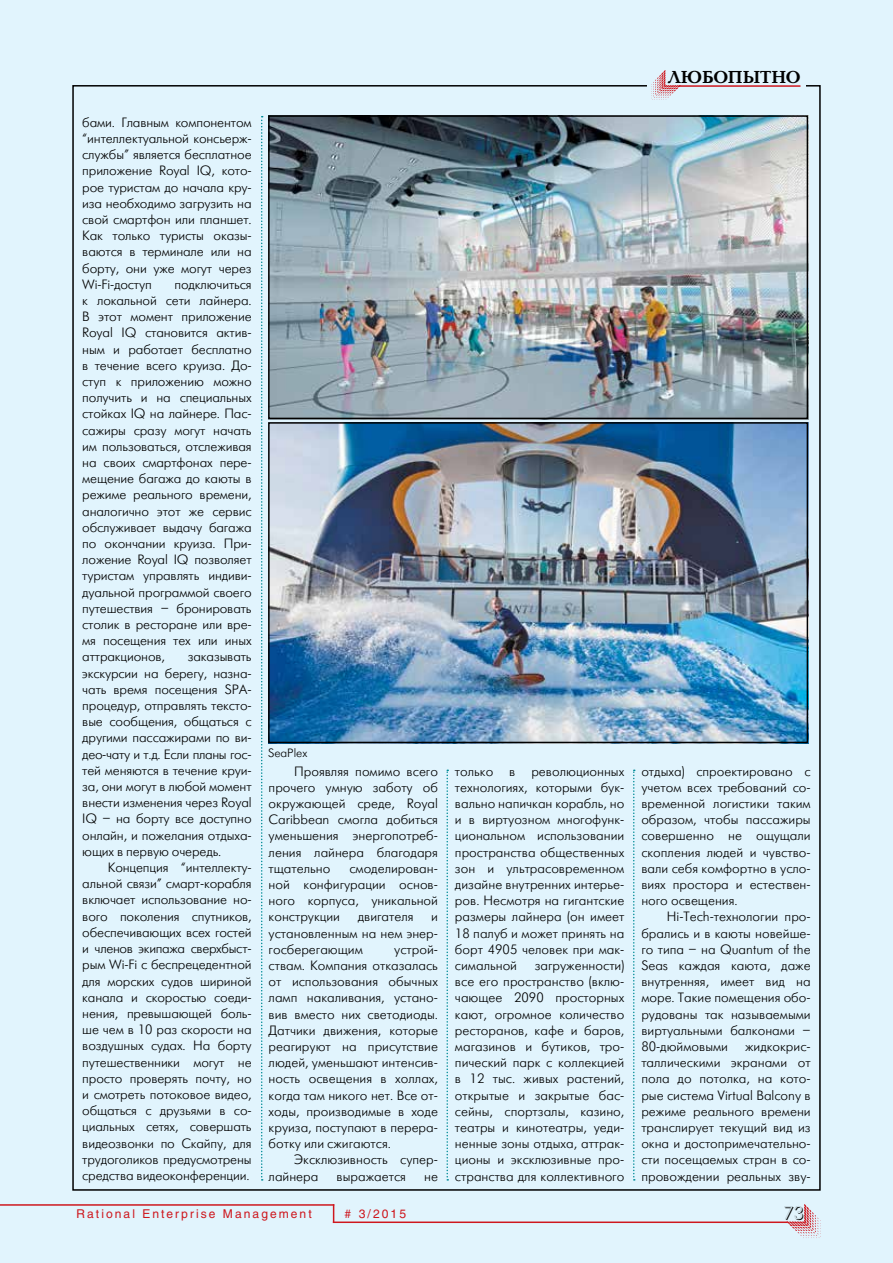
<style>
.page{position:relative;width:893px;height:1263px;background:#e1f4fd}
.page>*{position:absolute;margin:0;border:0;box-sizing:border-box;transform-origin:0 0}
.t1{font:700 18px "Baltica C";color:#000}
.t2{font:18px "Futuris Shadow C";color:#000}
.t3{font:13.5px/16.2px "Futuris Light C";color:#000;text-align:justify}
.t4{font:12px "Helios";letter-spacing:.17em;color:#ce171e}
.t5{font:12px "Futuris Light C";color:#000}
</style>
<div class="page">
<svg style="left:787px;top:1204px;width:34px;height:34px"></svg>
<hr style="left:0;top:1204px;width:334px;height:2px;background:#ce171e">
<svg style="left:333px;top:1206px;width:1px;height:15px"></svg>
<hr style="left:333px;top:1221px;width:455px;height:2px;background:#ce171e">
<svg style="left:651px;top:70px;width:28px;height:30px"></svg>
<hr style="left:678px;top:85px;width:122px;height:2px;background:#ce171e">
<svg style="left:633px;top:770px;width:2px;height:410px"></svg>
<svg style="left:446px;top:770px;width:2px;height:410px"></svg>
<svg style="left:261px;top:116px;width:2px;height:1064px"></svg>
<img style="left:271px;top:425px;width:534px;height:315px">
<div style="left:268px;top:422px;width:540px;height:321px;border:2px solid #000"></div>
<img style="left:271px;top:118px;width:534px;height:298px">
<div style="left:268px;top:115px;width:540px;height:304px;border:2px solid #000"></div>
<p class="t3" style="left:82px;top:114px;width:171px">бами. Главным компонентом “интеллектуальной консьерж&shy;службы” является бесплатное приложение Royal IQ, кото&shy;рое туристам до начала кру&shy;иза необходимо загрузить на свой смартфон или планшет.<br>Как только туристы оказы&shy;ваются в терминале или на борту, они уже могут через Wi-Fi-доступ</p>
<p class="t3" style="left:82px;top:276px;width:171px;text-indent:92px">подключиться к локальной сети лайнера.<br>В этот момент приложение Royal IQ становится актив&shy;ным и работает бесплатно в течение всего круиза. До&shy;ступ к приложению можно получить и на специальных стойках IQ на лайнере. Пас&shy;сажиры сразу могут начать им пользоваться, отслеживая на своих смартфонах пере&shy;мещение багажа до каюты в режиме реального времени, аналогично этот же сервис обслуживает выдачу багажа по окончании круиза. При&shy;ложение Royal IQ позволяет туристам управлять индиви&shy;дуальной программой своего путешествия – бронировать столик в ресторане или вре&shy;мя посещения тех или иных аттракционов,</p>
<p class="t3" style="left:82px;top:649px;width:171px;text-indent:105px">заказывать экскурсии на берегу, назна&shy;чать время посещения SPA&shy;процедур, отправлять тексто&shy;вые сообщения, общаться с другими пассажирами по ви&shy;део-чату и т.д. Если планы гос&shy;тей меняются в течение круи&shy;за, они могут в любой момент внести изменения через Royal IQ – на борту все доступно онлайн, и пожелания отдыха&shy;ющих в первую очередь.</p>
<p class="t3" style="left:82px;top:860px;width:171px;text-indent:26px">Концепция “интеллекту&shy;альной связи” смарт-корабля включает использование но&shy;вого поколения спутников, обеспечивающих всех гостей и членов экипажа сверхбыст&shy;рым Wi-Fi с беспрецедентной для морских судов шириной канала и скоростью соеди&shy;нения, превышающей боль&shy;ше чем в 10 раз скорости на воздушных судах. На борту путешественники могут не просто проверять почту, но и смотреть потоковое видео, общаться с друзьями в со&shy;циальных сетях, совершать видеозвонки по Скайпу, для трудоголиков предусмотрены средства видеоконференции.</p>
<p class="t5" style="left:268px;top:747px;width:41px">SeaPlex</p>
<p class="t3" style="left:269px;top:763px;width:171px;text-indent:26px">Проявляя помимо всего прочего умную заботу об окружающей среде, Royal Caribbean смогла добиться уменьшения энергопотреб&shy;ления лайнера благодаря тщательно</p>
<p class="t3" style="left:269px;top:860px;width:171px;text-indent:81px">смоделирован&shy;ной конфигурации основ&shy;ного корпуса, уникальной конструкции</p>
<p class="t3" style="left:269px;top:909px;width:171px;text-indent:163px">и установленным на нем энер&shy;госберегающим</p>
<p class="t3" style="left:358px;top:909px;width:57px">двигателя</p>
<p class="t3" style="left:269px;top:941px;width:171px;text-indent:126px">устрой&shy;ствам. Компания отказалась от использования обычных ламп накаливания, устано&shy;вив вместо них светодиоды.<br>Датчики движения, которые реагируют на присутствие людей, уменьшают интенсив&shy;ность освещения в холлах, когда там никого нет. Все от&shy;ходы, производимые в ходе круиза, поступают в перера&shy;ботку или сжигаются.</p>
<p class="t3" style="left:269px;top:1152px;width:171px;text-indent:26px">Эксклюзивность супер&shy;лайнера</p>
<p class="t3" style="left:337px;top:1168px;width:71px">выражается</p>
<p class="t3" style="left:424px;top:1168px;width:15px">не</p>
<p class="t3" style="left:455px;top:763px;width:171px">только в революционных технологиях, которыми бук&shy;вально напичкан корабль, но и в виртуозном многофунк&shy;циональном использовании пространства общественных зон и ультрасовременном дизайне внутренних интерье&shy;ров. Несмотря на гигантские размеры лайнера (он имеет 18 палуб и может принять на борт 4905 человек при мак&shy;симальной</p>
<p class="t3" style="left:455px;top:958px;width:171px;text-indent:80px">загруженности) все его пространство (вклю&shy;чающее 2090 просторных кают, огромное количество ресторанов, кафе и баров, магазинов и бутиков, тро&shy;пический парк с коллекцией в 12 тыс. живых растений, открытые и закрытые бас&shy;сейны, спортзалы, казино, театры и кинотеатры, уеди&shy;ненные зоны отдыха, аттрак&shy;ционы и эксклюзивные про&shy;странства для коллективного</p>
<h1 class="t1" style="left:668px;top:68px;width:134px">ЛЮБОПЫТНО</h1>
<p class="t3" style="left:641px;top:763px;width:171px">отдыха) спроектировано с учетом всех требований со&shy;временной логистики таким образом, чтобы пассажиры совершенно не ощущали скопления людей и чувство&shy;вали себя комфортно в усло&shy;виях простора и естествен&shy;ного освещения.</p>
<p class="t3" style="left:641px;top:909px;width:171px;text-indent:26px">Hi-Tech-технологии про&shy;брались и в каюты новейше&shy;го типа – на Quantum of the Seas каждая каюта, даже внутренняя, имеет вид на море. Такие помещения обо&shy;рудованы так называемыми виртуальными балконами – 80-дюймовыми</p>
<p class="t3" style="left:641px;top:1039px;width:171px;text-indent:104px">жидкокрис&shy;таллическими экранами от пола до потолка, на кото&shy;рые система Virtual Balcony в режиме реального времени транслирует текущий вид из окна и достопримечательно&shy;сти посещаемых стран в со&shy;провождении реальных зву-</p>
<p class="t4" style="left:77px;top:1207px;width:237px">Rational Enterprise Management</p>
<p class="t4" style="left:345px;top:1207px;width:63px"># 3/2015</p>
<h1 class="t2" style="left:784px;top:1204px;width:21px">73</h1>
</div>
